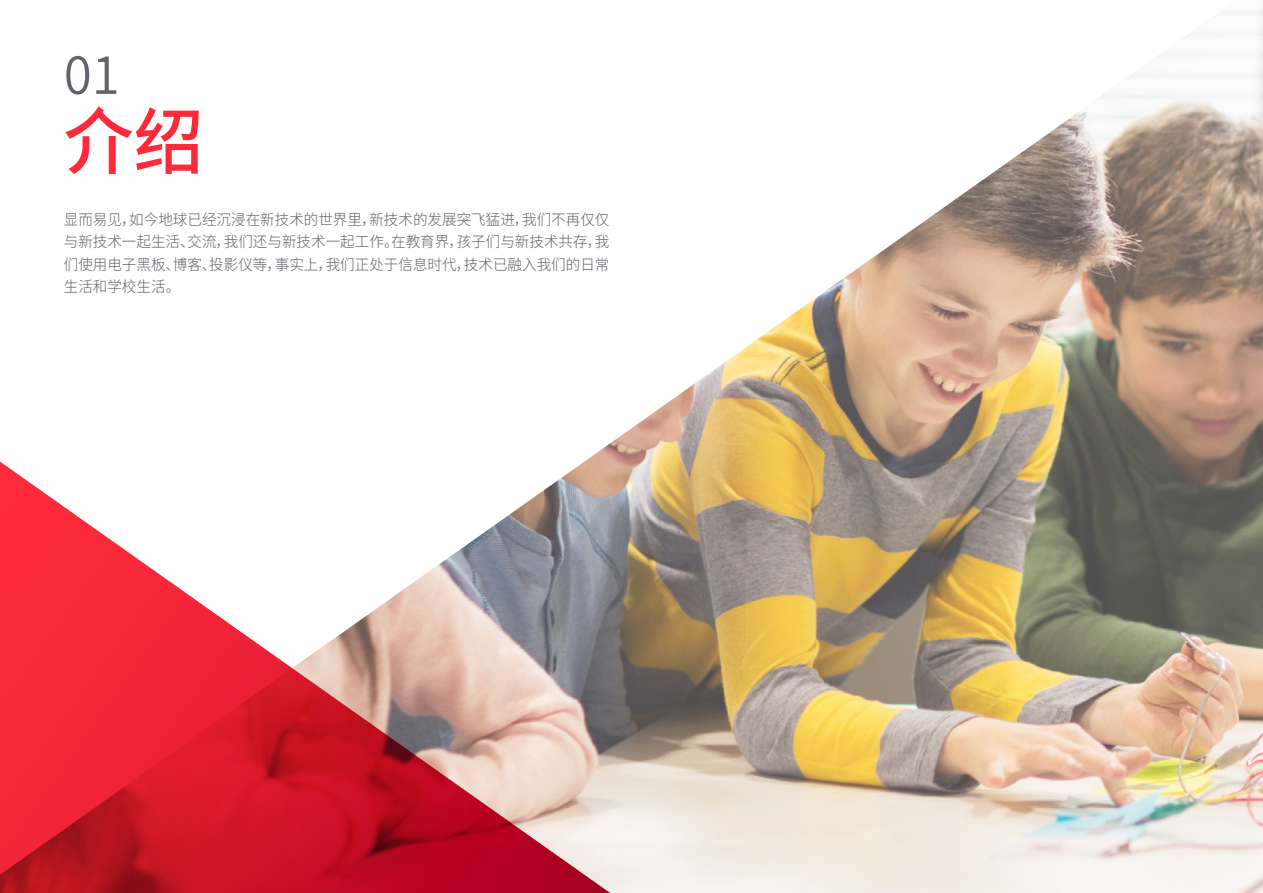
<style>
.page{position:relative;width:1263px;height:893px;background:#fff}
.page>*{position:absolute;margin:0;border:0;box-sizing:border-box;transform-origin:0 0}
.t1{font:500 72px "Source Han Sans CN";color:#ff293a}
.t2{font:52.5px "Source Han Sans CN";color:#61646a}
.t3{font:300 15px/22.5px "Source Han Sans CN";color:#61646a;text-align:justify}
</style>
<div class="page">
<img style="left:606px;top:7px;width:657px;height:886px">
<svg style="left:0;top:446px;width:640px;height:447px"></svg>
<h2 class="t2" style="left:64px;top:45px;width:57px">01</h2>
<h1 class="t1" style="left:64px;top:101px;width:141px">介绍</h1>
<p class="t3" style="left:64px;top:208px;width:547px">显而易见，如今地球已经沉浸在新技术的世界里，新技术的发展突飞猛进，我们不再仅仅与新技术一起生活、交流，我们还与新技术一起工作。在教育界，孩子们与新技术共存，我们使用电子黑板、博客、投影仪等，事实上，我们正处于信息时代，技术已融入我们的日常生活和学校生活。</p>
</div>
